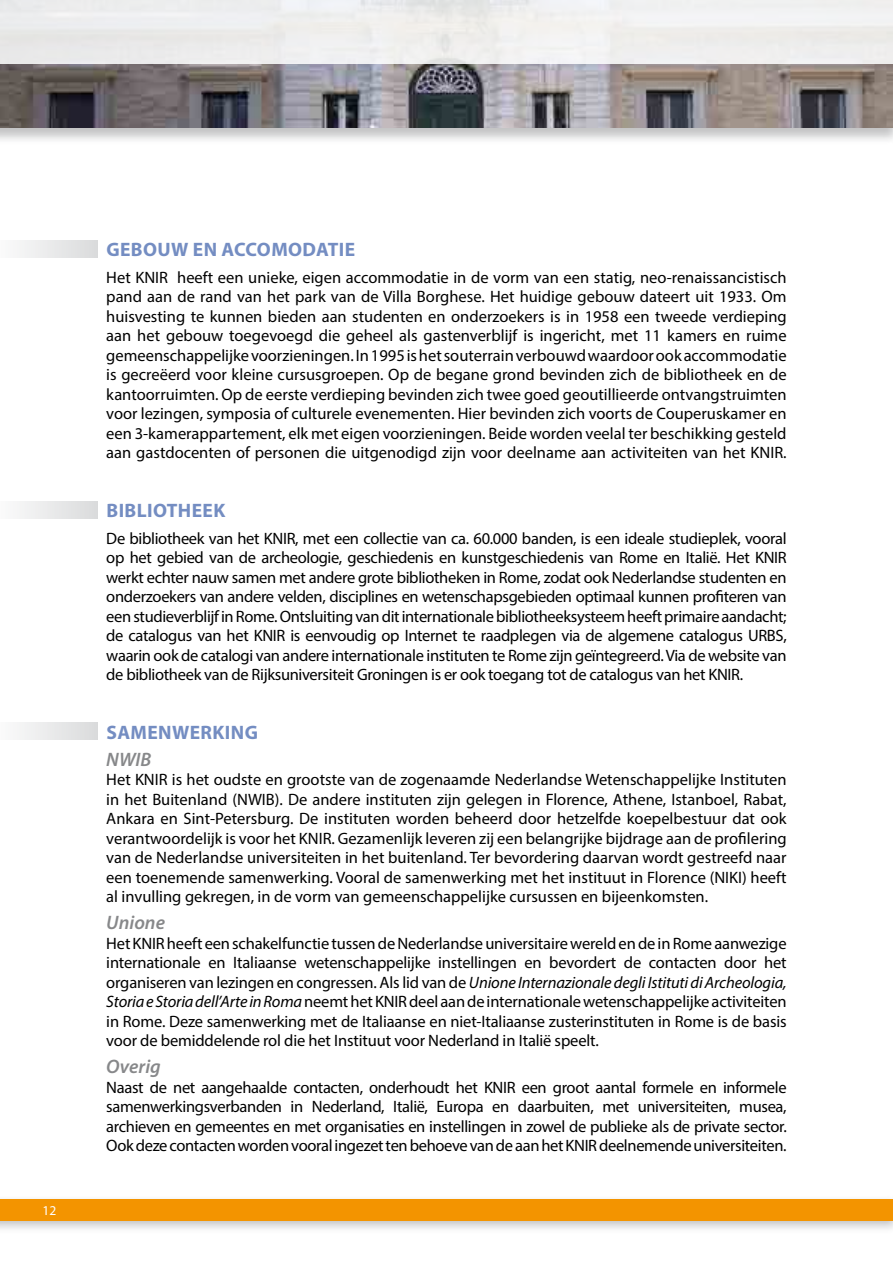
<style>
.page{position:relative;width:893px;height:1263px;background:#fff}
.page>*{position:absolute;margin:0;border:0;box-sizing:border-box;transform-origin:0 0}
.t1{font:700 19.5px "Myriad Pro";letter-spacing:.02em;color:#748dc2}
.t2{font:italic 600 19.5px "Myriad Pro";color:#87888a}
.t3{font:16.5px/19.5px "Myriad Pro";letter-spacing:-.01em;color:#000;text-align:justify}
.t4{font:13.5px "Myriad Pro";color:#fff}
.s1{font-style:italic}
</style>
<div class="page">
<div style="left:0;top:1194px;width:893px;height:40px;background:#87888a;opacity:.5"></div>
<div style="left:0;top:1199px;width:893px;height:21px;background:#f39400"></div>
<div style="left:0;top:240px;width:98px;height:17px;background:linear-gradient(to right,#fbfbfb,#dadbdc)"></div>
<div style="left:0;top:502px;width:98px;height:17px;background:linear-gradient(to right,#fbfbfb,#dadbdc)"></div>
<div style="left:0;top:723px;width:98px;height:17px;background:linear-gradient(to right,#fbfbfb,#dadbdc)"></div>
<div style="left:0;top:0;width:893px;height:145px;background:#87888a;opacity:.5"></div>
<img style="left:0;top:64px;width:893px;height:64px">
<div style="left:0;top:0;width:893px;height:64px;background:#eceded"></div>
<p class="t4" style="left:43px;top:1202px;width:15px">12</p>
<p class="t1" style="left:106px;top:236px;width:130px">GEBOUW EN ACCOMO</p>
<p class="t1" style="left:303px;top:236px;width:45px">DATIE</p>
<p class="t3" style="left:106px;top:267px;width:682px">Het KNIR heeft een unieke, eigen accommodatie in de vorm van een statig, neo-renaissancistisch pand aan de rand van het park van de Villa Borghese. Het huidige gebouw dateert uit 1933. Om huisvesting te kunnen bieden aan studenten en onderzoekers is in 1958 een tweede verdieping aan het gebouw toegevoegd die geheel als gastenverblijf is ingericht, met 11 kamers en ruime gemeenschappelijke voorzieningen. In 1995 is het souterrain verbouwd waardoor ook accommodatie is gecreëerd voor kleine cursusgroepen. Op de begane grond bevinden zich de bibliotheek en de kantoorruimten. Op de eerste verdieping bevinden zich twee goed geoutillieerde ontvangstruimten voor lezingen, symposia of culturele evenementen. Hier bevinden zich voorts de Couperuskamer en een 3-kamerappartement, elk met eigen voorzieningen. Beide worden veelal ter beschikking gesteld aan gastdocenten of personen die uitgenodigd zijn voor deelname aan activiteiten van het KNIR.</p>
<p class="t1" style="left:106px;top:497px;width:98px">BIBLIOTHEEK</p>
<p class="t3" style="left:106px;top:528px;width:682px">De bibliotheek van het KNIR, met een collectie van ca. 60.000 banden, is een ideale studieplek, vooral op het gebied van de archeologie, geschiedenis en kunstgeschiedenis van Rome en Italië. Het KNIR werkt echter nauw samen met andere grote bibliotheken in Rome, zodat ook Nederlandse studenten en onderzoekers van andere velden, disciplines en wetenschapsgebieden optimaal kunnen profiteren van een studieverblijf in Rome. Ontsluiting van dit internationale bibliotheeksysteem heeft primaire aandacht; de catalogus van het KNIR is eenvoudig op Internet te raadplegen via de algemene catalogus URBS, waarin ook de catalogi van andere internationale instituten te Rome zijn geïntegreerd. Via de website van de bibliotheek van de Rijksuniversiteit Groningen is er ook toegang tot de catalogus van het KNIR.</p>
<p class="t1" style="left:106px;top:719px;width:26px">SAMEN</p>
<p class="t1" style="left:172px;top:719px;width:30px">WERKIN</p>
<p class="t1" style="left:245px;top:719px;width:15px">G</p>
<p class="t2" style="left:106px;top:747px;width:47px">NWIB</p>
<p class="t3" style="left:106px;top:770px;width:682px">Het KNIR is het oudste en grootste van de zogenaamde Nederlandse Wetenschappelijke Instituten in het Buitenland (NWIB). De andere instituten zijn gelegen in Florence, Athene, Istanboel, Rabat, Ankara en Sint-Petersburg. De instituten worden beheerd door hetzelfde koepelbestuur dat ook verantwoordelijk is voor het KNIR. Gezamenlijk leveren zij een belangrijke bijdrage aan de profilering van de Nederlandse universiteiten in het buitenland. Ter bevordering daarvan wordt gestreefd naar een toenemende samenwerking. Vooral de samenwerking met het instituut in Florence (NIKI) heeft al invulling gekregen, in de vorm van gemeenschappelijke cursussen en bijeenkomsten.</p>
<p class="t2" style="left:106px;top:910px;width:60px">Unione</p>
<p class="t3" style="left:106px;top:933px;width:682px">Het KNIR heeft een schakelfunctie tussen de Nederlandse universitaire wereld en de in Rome aanwezige internationale en Italiaanse wetenschappelijke instellingen en bevordert de contacten door het organiseren van lezingen en congressen. Als lid van de <span class="s1">Unione Internazionale degli Istituti di Archeologia, Storia e Storia dell’Arte in Roma</span> neemt het KNIR deel aan de internationale wetenschappelijke activiteiten in Rome. Deze samenwerking met de Italiaanse en niet-Italiaanse zusterinstituten in Rome is de basis voor de bemiddelende rol die het Instituut voor Nederland in Italië speelt.</p>
<p class="t2" style="left:106px;top:1054px;width:56px">Overig</p>
<p class="t3" style="left:106px;top:1077px;width:682px">Naast de net aangehaalde contacten, onderhoudt het KNIR een groot aantal formele en informele samenwerkingsverbanden in Nederland, Italië, Europa en daarbuiten, met universiteiten, musea, archieven en gemeentes en met organisaties en instellingen in zowel de publieke als de private sector.<br>Ook deze contacten worden vooral ingezet ten behoeve van de aan het KNIR deelnemende universiteiten.</p>
</div>
